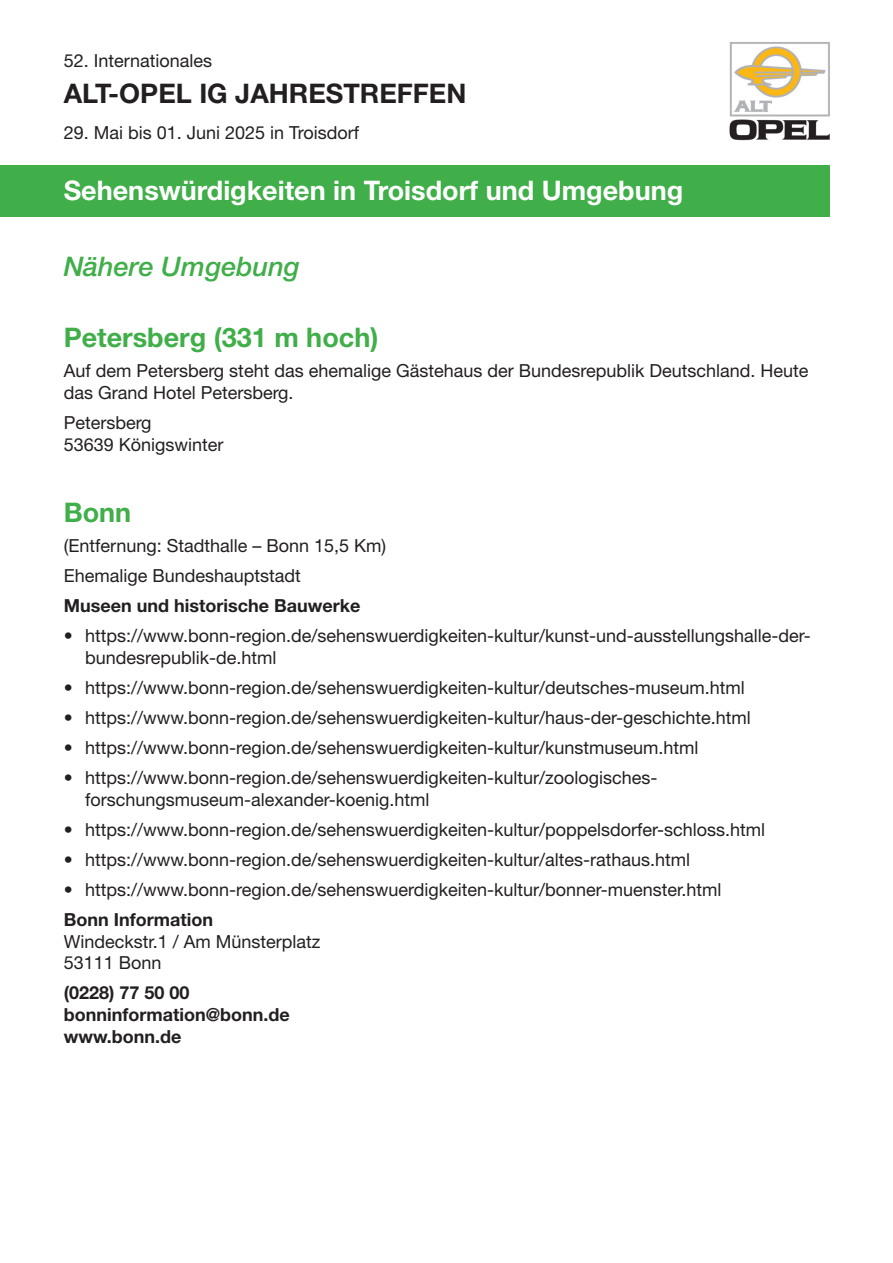
<style>
.page{position:relative;width:893px;height:1263px;background:#fff}
.page>*{position:absolute;margin:0;border:0;box-sizing:border-box;transform-origin:0 0}
.t1{font:700 27px "Helvetica Neue";color:#fff}
.t2{font:700 27px "Helvetica Neue";color:#40ae49}
.t3{font:700 27px "Helvetica Neue";color:#231f20}
.t4{font:italic 500 27px "Helvetica Neue";color:#40ae49}
.t5{font:18px/21.6px "Helvetica Neue";color:#231f20}
.t6{font:700 18px/21.6px "Helvetica Neue";color:#231f20}
</style>
<div class="page">
<div style="left:0;top:166px;width:829px;height:51px;background:#40ae49"></div>
<img style="left:729px;top:42px;width:101px;height:99px">
<p class="t5" style="left:64px;top:50px;width:150px">52. Internationales</p>
<h1 class="t3" style="left:64px;top:77px;width:404px">ALT-OPEL IG JAHRESTREFFEN</h1>
<p class="t5" style="left:64px;top:122px;width:297px">29. Mai bis 01. Juni 2025 in Troisdorf</p>
<h1 class="t1" style="left:64px;top:173px;width:621px">Sehenswürdigkeiten in Troisdorf und Umgebung</h1>
<h1 class="t4" style="left:64px;top:251px;width:238px">Nähere Umgebung</h1>
<h1 class="t2" style="left:64px;top:321px;width:316px">Petersberg (331 m hoch)</h1>
<p class="t5" style="left:64px;top:360px;width:746px">Auf dem Petersberg steht das ehemalige Gästehaus der Bundesrepublik Deutschland. Heute das Grand Hotel Petersberg.</p>
<p class="t5" style="left:64px;top:412px;width:161px">Petersberg<br>53639 Königswinter</p>
<h1 class="t2" style="left:64px;top:495px;width:69px">Bonn</h1>
<p class="t5" style="left:64px;top:530px;width:324px;line-height:30.2px">(Entfernung: Stadthalle – Bonn 15,5 Km)<br>Ehemalige Bundeshauptstadt</p>
<p class="t6" style="left:64px;top:594px;width:298px">Museen und historische Bauwerke</p>
<p class="t5" style="left:85px;top:625px;width:727px;text-indent:-21px">• https://www.bonn-region.de/sehenswuerdigkeiten-kultur/kunst-und-ausstellungshalle-der&shy;bundesrepublik-de.html</p>
<p class="t5" style="left:64px;top:676px;width:683px">• https://www.bonn-region.de/sehenswuerdigkeiten-kultur/deutsches-museum.html</p>
<p class="t5" style="left:64px;top:706px;width:689px">• https://www.bonn-region.de/sehenswuerdigkeiten-kultur/haus-der-geschichte.html</p>
<p class="t5" style="left:64px;top:736px;width:636px">• https://www.bonn-region.de/sehenswuerdigkeiten-kultur/kunstmuseum.html</p>
<p class="t5" style="left:85px;top:767px;width:574px;text-indent:-21px">• https://www.bonn-region.de/sehenswuerdigkeiten-kultur/zoologisches&shy;forschungsmuseum-alexander-koenig.html</p>
<p class="t5" style="left:64px;top:818px;width:703px">• https://www.bonn-region.de/sehenswuerdigkeiten-kultur/poppelsdorfer-schloss.html</p>
<p class="t5" style="left:64px;top:848px;width:628px">• https://www.bonn-region.de/sehenswuerdigkeiten-kultur/altes-rathaus.html</p>
<p class="t5" style="left:64px;top:878px;width:659px">• https://www.bonn-region.de/sehenswuerdigkeiten-kultur/bonner-muenster.html</p>
<p class="t6" style="left:64px;top:908px;width:151px">Bonn Information</p>
<p class="t5" style="left:64px;top:930px;width:258px">Windeckstr.1 / Am Münsterplatz<br>53111 Bonn</p>
<p class="t6" style="left:64px;top:982px;width:228px">(0228) 77 50 00 bonninformation@bonn.de www.bonn.de</p>
</div>
